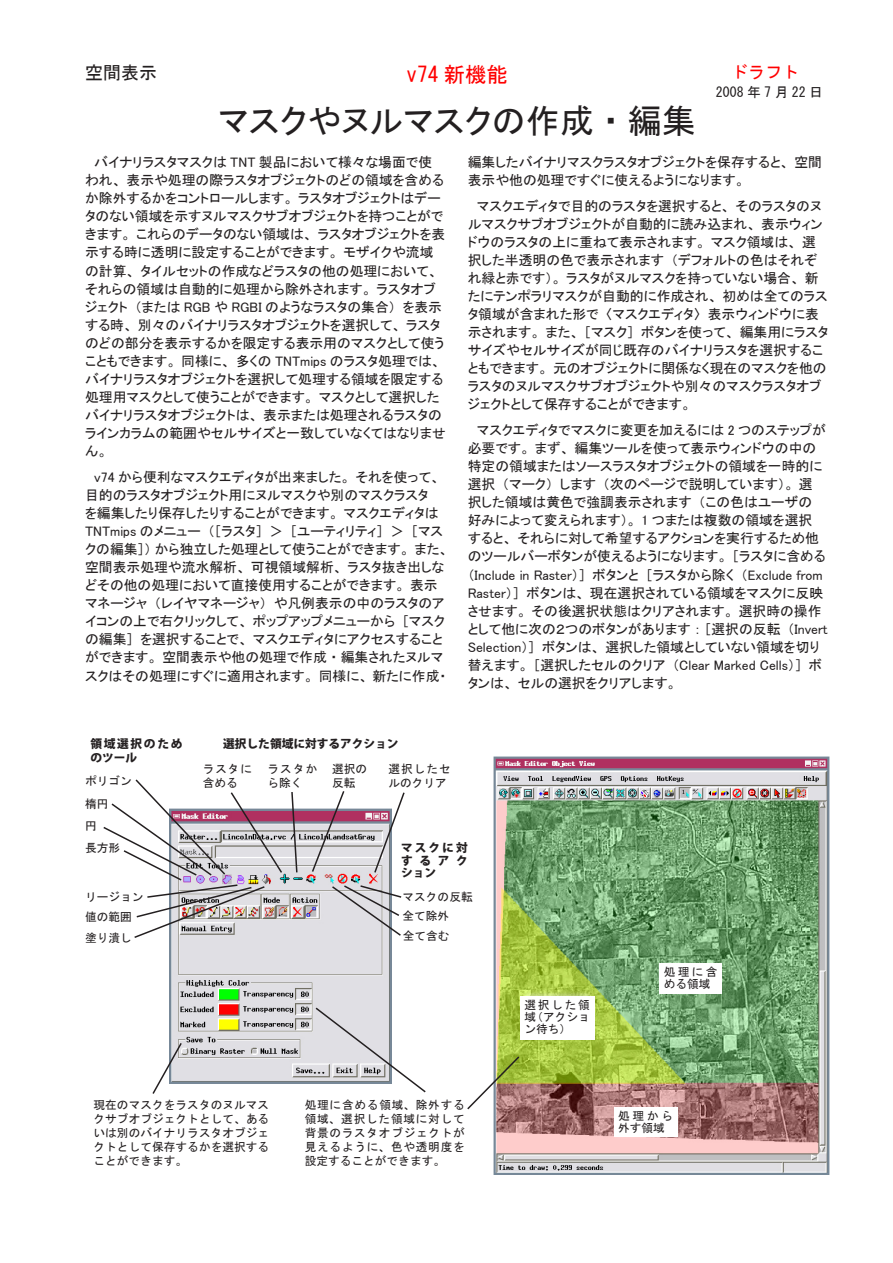
<style>
.page{position:relative;width:893px;height:1263px;background:#fff}
.page>*{position:absolute;margin:0;border:0;box-sizing:border-box;transform-origin:0 0}
.t1{font:34.05px "MS P Gothic";color:#231f20}
.t2{font:21.3px "MS Gothic";color:#f00}
.t3{font:18px "MS Gothic";color:#231f20}
.t4{font:16.95px "MS Gothic";color:#f00}
.t5{font:13.8px/18px "MS P Gothic";color:#231f20}
.t6{font:13.8px "MS Gothic";letter-spacing:.25em;color:#231f20}
.t7{font:11.7px/13.8px "MS Gothic";color:#231f20}
.t8{font:800 11.7px/12.8px "Koz Go Pro";color:#231f20;text-align:justify}
.t9{font:11.7px/13.8px "MS Gothic";letter-spacing:.04em;color:#231f20}
.t10{font:11.7px/11.7px "MS Gothic";letter-spacing:.12em;color:#231f20}
.t11{font:11.7px/11.7px "MS Gothic";letter-spacing:.1em;color:#231f20}
.t12{font:800 11.7px "Koz Go Pro";letter-spacing:.145em;color:#231f20}
</style>
<div class="page">
<img style="left:169px;top:809px;width:222px;height:274px">
<img style="left:493px;top:756px;width:336px;height:418px">
<div style="left:614px;top:1107px;width:63px;height:30px;background:#fff"></div>
<div style="left:659px;top:963px;width:63px;height:31px;background:#fff"></div>
<div style="left:520px;top:996px;width:74px;height:44px;background:#fff"></div>
<svg style="left:103px;top:779px;width:181px;height:160px"></svg>
<svg style="left:290px;top:792px;width:8px;height:82px"></svg>
<svg style="left:311px;top:791px;width:35px;height:82px"></svg>
<svg style="left:373px;top:792px;width:32px;height:82px"></svg>
<svg style="left:330px;top:884px;width:72px;height:53px;background:#d0d0d4"></svg>
<svg style="left:152px;top:1041px;width:31px;height:53px"></svg>
<svg style="left:314px;top:1006px;width:112px;height:87px"></svg>
<svg style="left:467px;top:1055px;width:54px;height:56px"></svg>
<p class="t3" style="left:85px;top:64px;width:73px">空間表示</p>
<p class="t2" style="left:407px;top:64px;width:102px">v74 新機能</p>
<p class="t4" style="left:731px;top:64px;width:70px">ドラフト</p>
<p class="t6" style="left:716px;top:85px;width:109px">2008年7月22日</p>
<p class="t1" style="left:218px;top:103px;width:479px">マスクやヌルマスクの作成・編集</p>
<p class="t5" style="left:85px;top:153px;width:362px;text-indent:9px">バイナリラスタマスクは TNT 製品において様々な場面で使われ、表示や処理の際ラスタオブジェクトのどの領域を含めるか除外するかをコントロールします。ラスタオブジェクトはデータのない領域を示すヌルマスクサブオブジェクトを持つことができます。これらのデータのない領域は、ラスタオブジェクトを表示する時に透明に設定することができます。モザイクや流域の計算、タイルセットの作成などラスタの他の処理において、それらの領域は自動的に処理から除外されます。ラスタオブジェクト（または RGB や RGBI のようなラスタの集合）を表示する時、別々のバイナリラスタオブジェクトを選択して、ラスタのどの部分を表示するかを限定する表示用のマスクとして使うこともできます。同様に、多くの TNTmips のラスタ処理では、バイナリラスタオブジェクトを選択して処理する領域を限定する処理用マスクとして使うことができます。マスクとして選択したバイナリラスタオブジェクトは、表示または処理されるラスタのラインカラムの範囲やセルサイズと一致していなくてはなりません。</p>
<p class="t5" style="left:85px;top:468px;width:365px;text-indent:9px">v74 から便利なマスクエディタが出来ました。それを使って、目的のラスタオブジェクト用にヌルマスクや別のマスクラスタ<br>を編集したり保存したりすることができます。マスクエディタはTNTmips のメニュー（［ラスタ］＞［ユーティリティ］＞［マスクの編集］）から独立した処理として使うことができます。また、空間表示処理や流水解析、可視領域解析、ラスタ抜き出しなどその他の処理において直接使用することができます。表示マネージャ（レイヤマネージャ）や凡例表示の中のラスタのアイコンの上で右クリックして、ポップアップメニューから［マスクの編集］を選択することで、マスクエディタにアクセスすることができます。空間表示や他の処理で作成・編集されたヌルマスクはその処理にすぐに適用されます。同様に、新たに作成・</p>
<p class="t5" style="left:468px;top:153px;width:356px">編集したバイナリマスクラスタオブジェクトを保存すると、空間表示や他の処理ですぐに使えるようになります。</p>
<p class="t5" style="left:468px;top:197px;width:362px;text-indent:9px">マスクエディタで目的のラスタを選択すると、そのラスタのヌルマスクサブオブジェクトが自動的に読み込まれ、表示ウィンドウのラスタの上に重ねて表示されます。マスク領域は、選択した半透明の色で表示されます（デフォルトの色はそれぞれ緑と赤です）。ラスタがヌルマスクを持っていない場合、新たにテンポラリマスクが自動的に作成され、初めは全てのラスタ領域が含まれた形で〈マスクエディタ〉表示ウィンドウに表示されます。また、［マスク］ボタンを使って、編集用にラスタサイズやセルサイズが同じ既存のバイナリラスタを選択することもできます。元のオブジェクトに関係なく現在のマスクを他のラスタのヌルマスクサブオブジェクトや別々のマスクラスタオブジェクトとして保存することができます。</p>
<p class="t5" style="left:468px;top:421px;width:362px;text-indent:9px">マスクエディタでマスクに変更を加えるには 2 つのステップが必要です。まず、編集ツールを使って表示ウィンドウの中の特定の領域またはソースラスタオブジェクトの領域を一時的に選択（マーク）します（次のページで説明しています）。選択した領域は黄色で強調表示されます（この色はユーザの好みによって変えられます）。 1 つまたは複数の領域を選択すると、それらに対して希望するアクションを実行するため他のツールバーボタンが使えるようになります。［ラスタに含める（Include in Raster）］ボタンと［ラスタから除く（Exclude from Raster）］ボタンは、現在選択されている領域をマスクに反映させます。その後選択状態はクリアされます。選択時の操作として他に次の２つのボタンがあります：［選択の反転（Invert Selection）］ボタンは、選択した領域としていない領域を切り替えます。［選択したセルのクリア（Clear Marked Cells）］ボタンは、セルの選択をクリアします。</p>
<p class="t12" style="left:90px;top:736px;width:94px">領域選択のため</p>
<p class="t8" style="left:223px;top:738px;width:177px">選択した領域に対するアクション</p>
<p class="t8" style="left:90px;top:752px;width:48px">のツール</p>
<p class="t7" style="left:332px;top:762px;width:37px">選択の反転</p>
<p class="t9" style="left:388px;top:762px;width:64px">選択したセルのクリア</p>
<p class="t7" style="left:203px;top:762px;width:51px">ラスタに含める</p>
<p class="t7" style="left:268px;top:762px;width:51px">ラスタから除く</p>
<p class="t7" style="left:85px;top:774px;width:48px">ポリゴン</p>
<p class="t7" style="left:85px;top:797px;width:25px">楕円</p>
<p class="t7" style="left:85px;top:819px;width:13px">円</p>
<p class="t7" style="left:85px;top:840px;width:37px">長方形</p>
<p class="t8" style="left:401px;top:842px;width:68px">マスクに対するアクション</p>
<p class="t7" style="left:85px;top:890px;width:60px">リージョン</p>
<p class="t7" style="left:403px;top:890px;width:72px">マスクの反転</p>
<p class="t7" style="left:85px;top:910px;width:48px">値の範囲</p>
<p class="t7" style="left:403px;top:909px;width:48px">全て除外</p>
<p class="t7" style="left:85px;top:931px;width:48px">塗り潰し</p>
<p class="t7" style="left:403px;top:928px;width:48px">全て含む</p>
<p class="t11" style="left:664px;top:966px;width:55px">処理に含める領域</p>
<p class="t7" style="left:524px;top:999px;width:67px;line-height:11.7px;text-align:justify">選択した領域（アクション待ち）</p>
<p class="t7" style="left:94px;top:1098px;width:177px;text-align:justify">現在のマスクをラスタのヌルマスクサブオブジェクトとして、あるいは別のバイナリラスタオブジェクトとして保存するかを選択することができます。</p>
<p class="t10" style="left:618px;top:1110px;width:57px">処理から外す領域</p>
<p class="t7" style="left:305px;top:1098px;width:162px;text-align:justify">処理に含める領域、除外する領域、選択した領域に対して背景のラスタオブジェクトが見えるように、色や透明度を設定することができます。</p>
</div>
